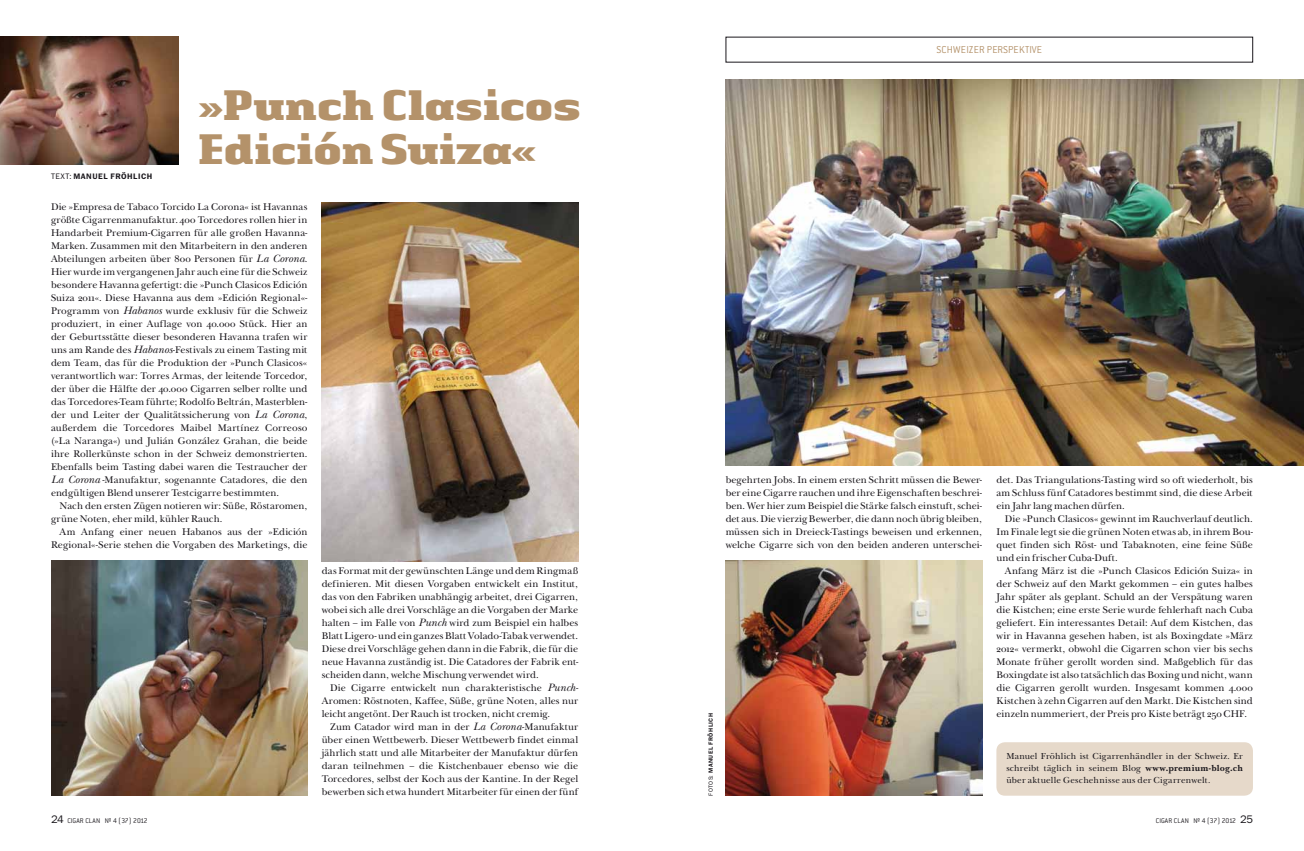
<style>
.page{position:relative;width:1304px;height:851px;background:#fff}
.page>*{position:absolute;margin:0;border:0;box-sizing:border-box;transform-origin:0 0}
.t1{font:44.5px/44px "Cigar Clan";letter-spacing:.005em;color:#b4926a}
.t2{font:11px "Conduit Cyr ITC Light";letter-spacing:.02em;color:#b4926a}
.t3{font:10px/13px "New Baskerville ITCOTF";color:#1a171c;text-align:justify}
.t4{font:9px/12px "New Baskerville ITCOTF";letter-spacing:.025em;color:#1a171c;text-align:justify}
.t5{font:8px "Franklin Gothic Demi C OTF Regular";letter-spacing:.065em;color:#1a171c}
.t6{font:7.5px "Conduit Cyr ITC Light";letter-spacing:-.005em;color:#1a171c}
.t7{font:6px "Franklin Gothic Demi C OTF Regular";letter-spacing:.075em;color:#1a171c}
.s1{font-family:"Franklin Gothic Book C OTF Regular"}
.s2{font-style:italic;font-size:11px}
.s3{font-family:"Franklin Gothic Book C OTF Regular";font-size:11px}
.s4{font-weight:700}
</style>
<div class="page">
<img style="left:0;top:37px;width:179px;height:127px">
<div style="left:996px;top:742px;width:257px;height:53px;background:#e6d9ca;border-radius:9px"></div>
<img style="left:726px;top:79px;width:578px;height:386px">
<img style="left:726px;top:560px;width:256px;height:235px">
<img style="left:51px;top:560px;width:257px;height:235px">
<img style="left:322px;top:203px;width:256px;height:358px">
<svg style="left:725px;top:37px;width:528px;height:26px"></svg>
<p class="t5" style="left:51px;top:171px;width:103px"><span class="s1">TEXT:</span> MANUEL FRÖHLICH</p>
<h1 class="t1" style="left:198px;top:82px;width:384px">»Punch Clasicos<br>Edición Suiza«</h1>
<p class="t3" style="left:51px;top:200px;width:258px">Die »Empresa de Tabaco Torcido La Corona« ist Havannas größte Cigarrenmanufaktur. 400 Torcedores rollen hier in Handarbeit Premium-Cigarren für alle großen Havanna-Marken. Zusammen mit den Mitarbeitern in den anderen Abteilungen arbeiten über 800 Personen für <span class="s2">La Corona</span>.<br>Hier wurde im vergangenen Jahr auch eine für die Schweiz besondere Havanna gefertigt: die »Punch Clasicos Edición Suiza 2011«. Diese Havanna aus dem »Edición Regional«- Programm von <span class="s2">Habanos</span> wurde exklusiv für die Schweiz produziert, in einer Auflage von 40.000 Stück. Hier an der Geburtsstätte dieser besonderen Havanna trafen wir uns am Rande des <span class="s2">Habanos</span>-Festivals zu einem Tasting mit dem Team, das für die Produktion der »Punch Clasicos« verantwortlich war: Torres Armas, der leitende Torcedor, der über die Hälfte der 40.000 Cigarren selber rollte und das Torcedores-Team führte; Rodolfo Beltrán, Masterblen&shy;der und Leiter der Qualitätssicherung von <span class="s2">La Corona</span>, außerdem die Torcedores Maibel Martínez Correoso (»La Naranga«) und Julián González Grahan, die beide ihre Rollerkünste schon in der Schweiz demonstrierten.<br>Ebenfalls beim Tasting dabei waren die Testraucher der <span class="s2">La Corona</span> -Manufaktur, sogenannte Catadores, die den endgültigen Blend unserer Testcigarre bestimmten.</p>
<p class="t3" style="left:51px;top:499px;width:258px;text-indent:8px">Nach den ersten Zügen notieren wir: Süße, Röstaromen, grüne Noten, eher mild, kühler Rauch.</p>
<p class="t3" style="left:51px;top:525px;width:258px;text-align:right">Am Anfang einer neuen Habanos aus der »Edición<br>Regional«-Serie stehen die Vorgaben des Marketings, die</p>
<p class="t6" style="left:51px;top:816px;width:98px"><span class="s3">24</span> CIGAR CLAN № 4 (37) 2012</p>
<p class="t3" style="left:322px;top:564px;width:258px">das Format mit der gewünschten Länge und dem Ringmaß definieren. Mit diesen Vorgaben entwickelt ein Institut, das von den Fabriken unabhängig arbeitet, drei Cigarren, wobei sich alle drei Vorschläge an die Vorgaben der Marke halten – im Falle von <span class="s2">Punch</span> wird zum Beispiel ein halbes Blatt Ligero- und ein ganzes Blatt Volado-Tabak verwendet.<br>Diese drei Vorschläge gehen dann in die Fabrik, die für die neue Havanna zuständig ist. Die Catadores der Fabrik ent&shy;scheiden dann, welche Mischung verwendet wird.</p>
<p class="t3" style="left:322px;top:681px;width:258px;text-indent:9px">Die Cigarre entwickelt nun charakteristische <span class="s2">Punch</span>-Aromen: Röstnoten, Kaffee, Süße, grüne Noten, alles nur leicht angetönt. Der Rauch ist trocken, nicht cremig.</p>
<p class="t3" style="left:322px;top:720px;width:258px;text-indent:8px">Zum Catador wird man in der <span class="s2">La Corona</span>-Manufaktur über einen Wettbewerb. Dieser Wettbewerb findet einmal jährlich statt und alle Mitarbeiter der Manufaktur dürfen daran teilnehmen – die Kistchenbauer ebenso wie die Torcedores, selbst der Koch aus der Kantine. In der Regel bewerben sich etwa hundert Mitarbeiter für einen der fünf</p>
<p class="t2" style="left:936px;top:44px;width:107px">SCHWEIZER PERSPEKTIVE</p>
<p class="t7" style="left:707px;top:795px;width:84px;rotate:-90deg"><span class="s1">Fotos:</span> MANUEL FRÖHLICH</p>
<p class="t3" style="left:726px;top:473px;width:258px">begehrten Jobs. In einem ersten Schritt müssen die Bewer&shy;ber eine Cigarre rauchen und ihre Eigenschaften beschrei&shy;ben. Wer hier zum Beispiel die Stärke falsch einstuft, schei&shy;det aus. Die vierzig Bewerber, die dann noch übrig bleiben, müssen sich in Dreieck-Tastings beweisen und erkennen, welche Cigarre sich von den beiden anderen unterschei-</p>
<p class="t3" style="left:996px;top:473px;width:258px">det. Das Triangulations-Tasting wird so oft wiederholt, bis am Schluss fünf Catadores bestimmt sind, die diese Arbeit ein Jahr lang machen dürfen.</p>
<p class="t3" style="left:996px;top:512px;width:258px;text-indent:8px">Die »Punch Clasicos« gewinnt im Rauchverlauf deutlich.<br>Im Finale legt sie die grünen Noten etwas ab, in ihrem Bou&shy;quet finden sich Röst- und Tabaknoten, eine feine Süße und ein frischer Cuba-Duft.</p>
<p class="t3" style="left:996px;top:564px;width:258px;text-indent:8px">Anfang März ist die »Punch Clasicos Edición Suiza« in der Schweiz auf den Markt gekommen – ein gutes halbes Jahr später als geplant. Schuld an der Verspätung waren die Kistchen; eine erste Serie wurde fehlerhaft nach Cuba geliefert. Ein interessantes Detail: Auf dem Kistchen, das wir in Havanna gesehen haben, ist als Boxingdate »März 2012« vermerkt, obwohl die Cigarren schon vier bis sechs Monate früher gerollt worden sind. Maßgeblich für das Boxingdate ist also tatsächlich das Boxing und nicht, wann die Cigarren gerollt wurden. Insgesamt kommen 4.000<br>Kistchen à zehn Cigarren auf den Markt. Die Kistchen sind einzeln nummeriert, der Preis pro Kiste beträgt 250 CHF.</p>
<p class="t4" style="left:1006px;top:750px;width:238px">Manuel Fröhlich ist Cigarrenhändler in der Schweiz. Er schreibt täglich in seinem Blog <span class="s4">www.premium-blog.ch </span>über aktuelle Geschehnisse aus der Cigarrenwelt.</p>
<p class="t6" style="left:1156px;top:816px;width:98px">CIGAR CLAN № 4 (37) 2012 <span class="s3">25</span></p>
</div>
